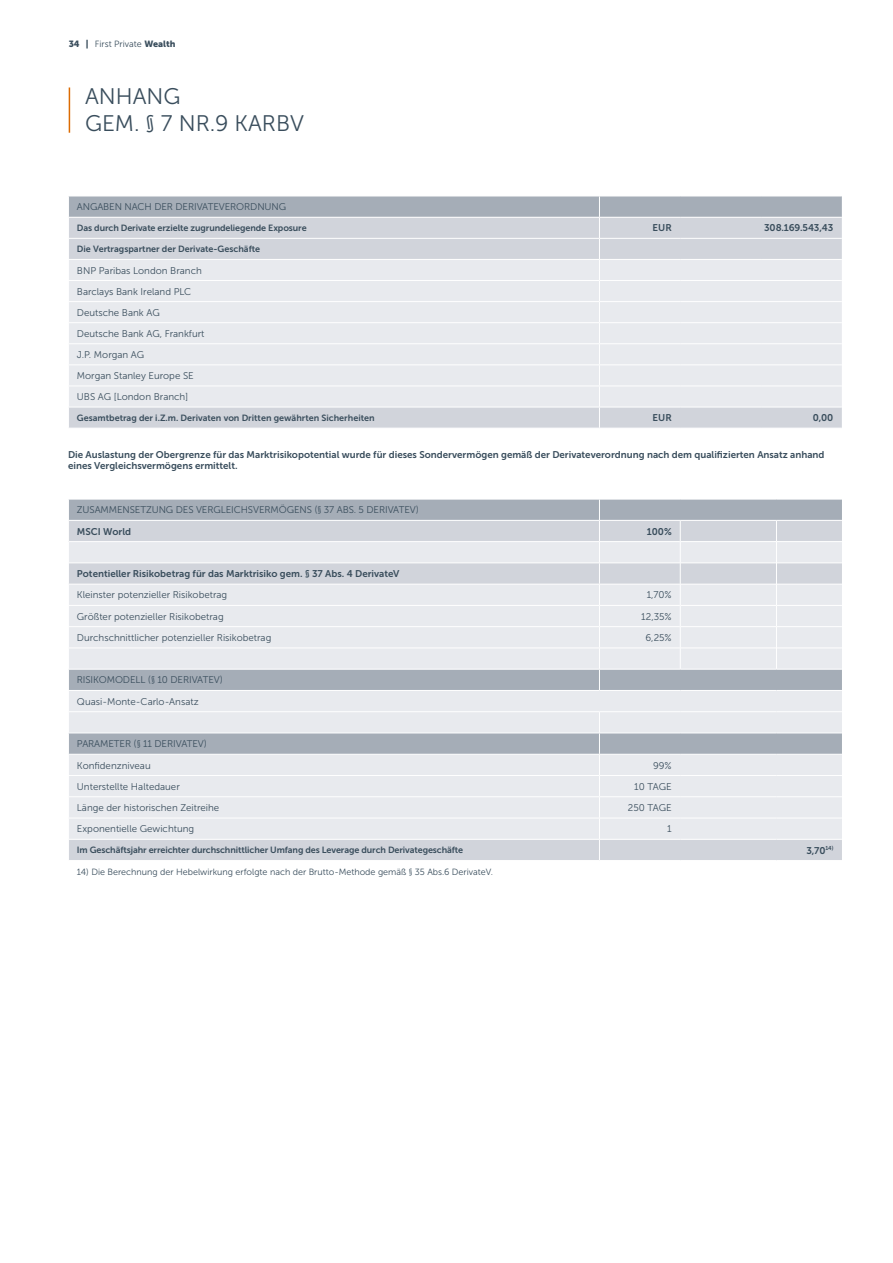
<style>
.page{position:relative;width:893px;height:1263px;background:#fff}
.page>*{position:absolute;margin:0;border:0;box-sizing:border-box;transform-origin:0 0}
.t1{font:22.5px/27px "Museo Sans 300";color:#394d5c}
.t2{font:9.75px/21.1px "Museo Sans 300";color:#394d5c}
.t3{font:9.75px/11.7px "Museo Sans 700";color:#394d5c}
.t4{font:9px "Museo Sans 700";letter-spacing:-.01em;color:#394d5c}
.t5{font:9px "Museo Sans 300";color:#394d5c}
.s1{font-family:"Museo Sans 900"}
</style>
<div class="page">
<svg style="left:68px;top:196px;width:774px;height:232px;background:#dddfe5"></svg>
<svg style="left:68px;top:499px;width:774px;height:361px;background:#dadde2"></svg>
<hr style="left:69px;top:87px;width:1px;height:46px;background:#dc6b02">
<p class="t5" style="left:69px;top:39px;width:108px"><span class="s1">34 |</span> First Private <span class="s1">Wealth</span></p>
<h1 class="t1" style="left:85px;top:83px;width:220px">ANHANG<br>GEM. § 7 NR.9 KARBV</h1>
<p class="t2" style="left:77px;top:196px;width:211px">ANGABEN NACH DER DERIVATEVERORDNUNG</p>
<p class="t4" style="left:77px;top:223px;width:231px">Das durch Derivate erzielte zugrundeliegende Exposure</p>
<p class="t3" style="left:653px;top:222px;width:21px">EUR</p>
<p class="t3" style="left:764px;top:222px;width:71px">308.169.543,43</p>
<p class="t4" style="left:77px;top:244px;width:185px">Die Vertragspartner der Derivate-Geschäfte</p>
<p class="t2" style="left:77px;top:260px;width:129px">BNP Paribas London Branch<br>Barclays Bank Ireland PLC<br>Deutsche Bank AG<br>Deutsche Bank AG, Frankfurt<br>J.P. Morgan AG<br>Morgan Stanley Europe SE<br>UBS AG [London Branch]</p>
<p class="t4" style="left:77px;top:413px;width:299px">Gesamtbetrag der i.Z.m. Derivaten von Dritten gewährten Sicherheiten</p>
<p class="t3" style="left:653px;top:412px;width:21px">EUR</p>
<p class="t3" style="left:813px;top:412px;width:22px">0,00</p>
<p class="t3" style="left:68px;top:448px;width:758px">Die Auslastung der Obergrenze für das Marktrisikopotential wurde für dieses Sondervermögen gemäß der Derivateverordnung nach dem qualifizierten Ansatz anhand eines Vergleichsvermögens ermittelt.</p>
<p class="t2" style="left:77px;top:499px;width:344px">ZUSAMMENSETZUNG DES VERGLEICHSVERMÖGENS (§ 37 ABS. 5 DERIVATEV)</p>
<p class="t3" style="left:77px;top:525px;width:56px">MSCI World</p>
<p class="t3" style="left:647px;top:525px;width:26px">100%</p>
<p class="t3" style="left:77px;top:568px;width:324px">Potentieller Risikobetrag für das Marktrisiko gem. § 37 Abs. 4 DerivateV</p>
<p class="t2" style="left:77px;top:585px;width:152px">Kleinster potenzieller Risikobetrag</p>
<p class="t2" style="left:647px;top:585px;width:27px">1,70%</p>
<p class="t2" style="left:77px;top:606px;width:148px">Größter potenzieller Risikobetrag</p>
<p class="t2" style="left:641px;top:606px;width:32px">12,35%</p>
<p class="t2" style="left:77px;top:627px;width:196px">Durchschnittlicher potenzieller Risikobetrag</p>
<p class="t2" style="left:646px;top:627px;width:28px">6,25%</p>
<p class="t2" style="left:77px;top:669px;width:148px">RISIKOMODELL (§ 10 DERIVATEV)<br>Quasi-Monte-Carlo-Ansatz</p>
<p class="t2" style="left:77px;top:733px;width:132px">PARAMETER (§ 11 DERIVATEV)<br>Konfidenzniveau</p>
<p class="t2" style="left:653px;top:755px;width:20px">99%</p>
<p class="t2" style="left:77px;top:776px;width:104px">Unterstellte Haltedauer</p>
<p class="t2" style="left:634px;top:776px;width:39px">10 TAGE</p>
<p class="t2" style="left:77px;top:797px;width:144px">Länge der historischen Zeitreihe</p>
<p class="t2" style="left:628px;top:797px;width:45px">250 TAGE</p>
<p class="t2" style="left:77px;top:818px;width:119px">Exponentielle Gewichtung</p>
<p class="t2" style="left:667px;top:818px;width:6px">1</p>
<p class="t4" style="left:77px;top:845px;width:388px">Im Geschäftsjahr erreichter durchschnittlicher Umfang des Leverage durch Derivategeschäfte</p>
<p class="t3" style="left:806px;top:844px;width:29px">3,70<sup>14)</sup></p>
<p class="t5" style="left:77px;top:867px;width:418px">14) Die Berechnung der Hebelwirkung erfolgte nach der Brutto-Methode gemäß § 35 Abs.6 DerivateV.</p>
</div>
